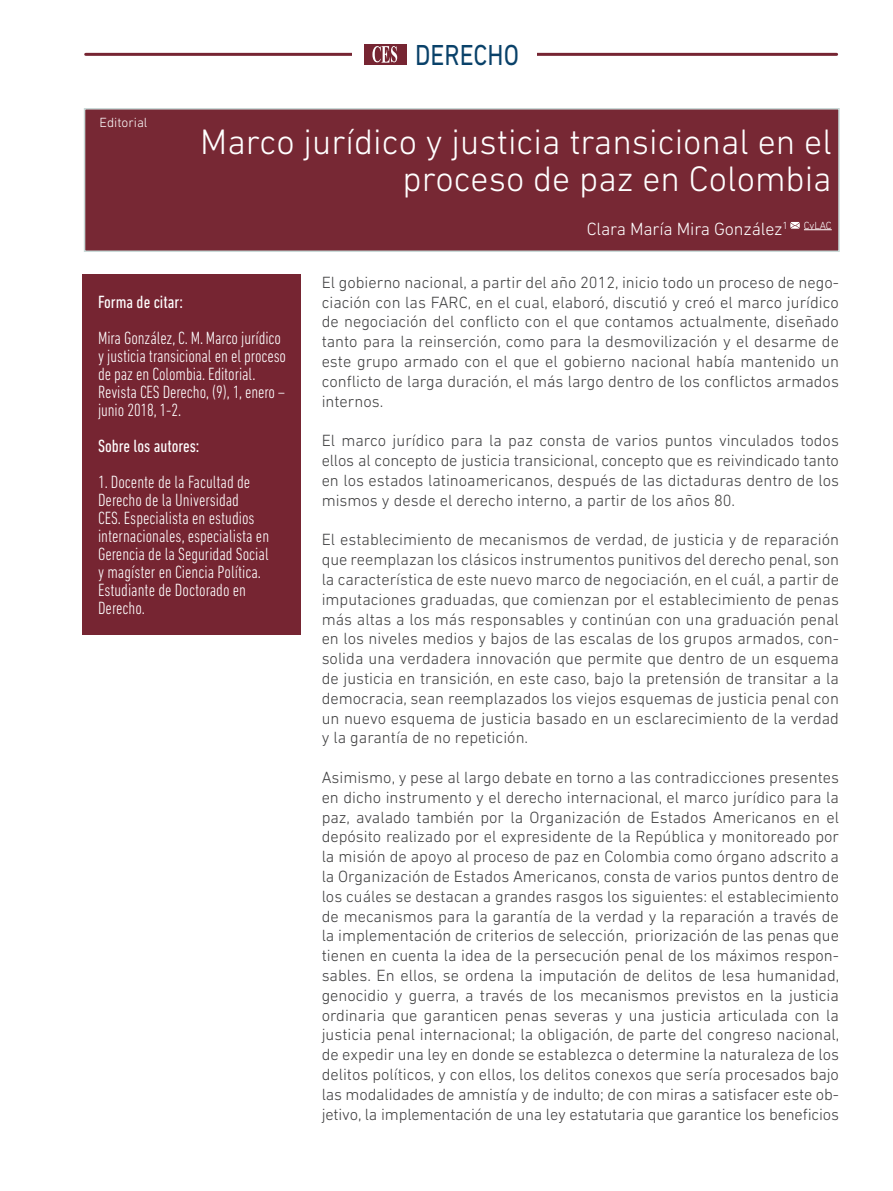
<style>
.page{position:relative;width:893px;height:1191px;background:#fff}
.page>*{position:absolute;margin:0;border:0;box-sizing:border-box;transform-origin:0 0}
.Título{font:300 36px/37.2px "DIN Next LT Pro";color:#fff;text-align:right}
.t1{font:29.4px "DIN Next LT Pro";color:#094169;scale:.84 1}
.t2{font:300 condensed 18px/18px "DIN Next LT Pro";color:#fff}
.t3{font:condensed 18px "DIN Next LT Pro";color:#fff}
.t4{font:300 18px "DIN Next LT Pro";letter-spacing:-.01em;color:#fff}
.Body{font:300 16.5px/19.8px "DIN Next LT Pro";color:#3e3e3f;text-align:justify}
.Título-2{font:300 13.5px "DIN Next LT Pro";color:#fff}
.t5{font:300 10.5px "DIN Next LT Pro";letter-spacing:-.01em;color:#fff}
</style>
<div class="page">
<hr style="left:86px;top:53px;width:751px;height:3px;background:#762532">
<div style="left:352px;top:23px;width:184px;height:62px;background:#fff"></div>
<div style="left:364px;top:44px;width:43px;height:21px;background:#762532"></div>
<svg style="left:372px;top:46px;width:25px;height:17px"></svg>
<div style="left:84px;top:108px;width:756px;height:144px;background:#772834;border:2px solid #c9d9d7"></div>
<svg style="left:790px;top:222px;width:42px;height:8px"></svg>
<div style="left:82px;top:274px;width:218px;height:361px;background:#762532"></div>
<p class="Título-2" style="left:99px;top:115px;width:49px">Editorial</p>
<h2 class="t1" style="left:415px;top:38px;width:125px">DERECHO</h2>
<p class="Título" style="left:200px;top:123px;width:633px">Marco jurídico y justicia transicional en el proceso de paz en Colombia</p>
<p class="t4" style="left:587px;top:218px;width:203px">Clara María Mira González<sup>1</sup></p>
<p class="t5" style="left:804px;top:219px;width:29px">CvLAC</p>
<p class="t3" style="left:98px;top:292px;width:86px">Forma de citar:</p>
<p class="t2" style="left:98px;top:329px;width:190px">Mira González, C. M. Marco jurídico y justicia transicional en el proceso de paz en Colombia. Editorial.<br>Revista CES Derecho, (9), 1, enero – junio 2018, 1-2.</p>
<p class="t3" style="left:98px;top:436px;width:103px">Sobre los autores:</p>
<p class="t2" style="left:98px;top:473px;width:173px">1. Docente de la Facultad de<br>Derecho de la Universidad<br>CES. Especialista en estudios internacionales, especialista en</p>
<p class="t2" style="left:98px;top:545px;width:172px">Gerencia de la Seguridad Social y magíster en Ciencia Política.<br>Estudiante de Doctorado en<br>Derecho.</p>
<p class="Body" style="left:322px;top:272px;width:519px">El gobierno nacional, a partir del año 2012, inicio todo un proceso de nego&shy;ciación con las FARC, en el cual, elaboró, discutió y creó el marco jurídico de negociación del conflicto con el que contamos actualmente, diseñado tanto para la reinserción, como para la desmovilización y el desarme de este grupo armado con el que el gobierno nacional había mantenido un conflicto de larga duración, el más largo dentro de los conflictos armados internos.</p>
<p class="Body" style="left:322px;top:430px;width:519px">El marco jurídico para la paz consta de varios puntos vinculados todos ellos al concepto de justicia transicional, concepto que es reivindicado tanto en los estados latinoamericanos, después de las dictaduras dentro de los mismos y desde el derecho interno, a partir de los años 80.</p>
<p class="Body" style="left:322px;top:529px;width:519px">El establecimiento de mecanismos de verdad, de justicia y de reparación que reemplazan los clásicos instrumentos punitivos del derecho penal, son la característica de este nuevo marco de negociación, en el cuál, a partir de imputaciones graduadas, que comienzan por el establecimiento de penas más altas a los más responsables y continúan con una graduación penal en los niveles medios y bajos de las escalas de los grupos armados, con&shy;solida una verdadera innovación que permite que dentro de un esquema de justicia en transición, en este caso, bajo la pretensión de transitar a la democracia, sean reemplazados los viejos esquemas de justicia penal con un nuevo esquema de justicia basado en un esclarecimiento de la verdad y la garantía de no repetición.</p>
<p class="Body" style="left:322px;top:767px;width:519px">Asimismo, y pese al largo debate en torno a las contradicciones presentes en dicho instrumento y el derecho internacional, el marco jurídico para la paz, avalado también por la Organización de Estados Americanos en el depósito realizado por el expresidente de la República y monitoreado por la misión de apoyo al proceso de paz en Colombia como órgano adscrito a la Organización de Estados Americanos, consta de varios puntos dentro de los cuáles se destacan a grandes rasgos los siguientes: el establecimiento de mecanismos para la garantía de la verdad y la reparación a través de la implementación de criterios de selección, priorización de las penas que tienen en cuenta la idea de la persecución penal de los máximos respon&shy;sables. En ellos, se ordena la imputación de delitos de lesa humanidad, genocidio y guerra, a través de los mecanismos previstos en la justicia ordinaria que garanticen penas severas y una justicia articulada con la justicia penal internacional; la obligación, de parte del congreso nacional, de expedir una ley en donde se establezca o determine la naturaleza de los delitos políticos, y con ellos, los delitos conexos que sería procesados bajo las modalidades de amnistía y de indulto; de con miras a satisfacer este ob&shy;jetivo, la implementación de una ley estatutaria que garantice los beneficios</p>
</div>
